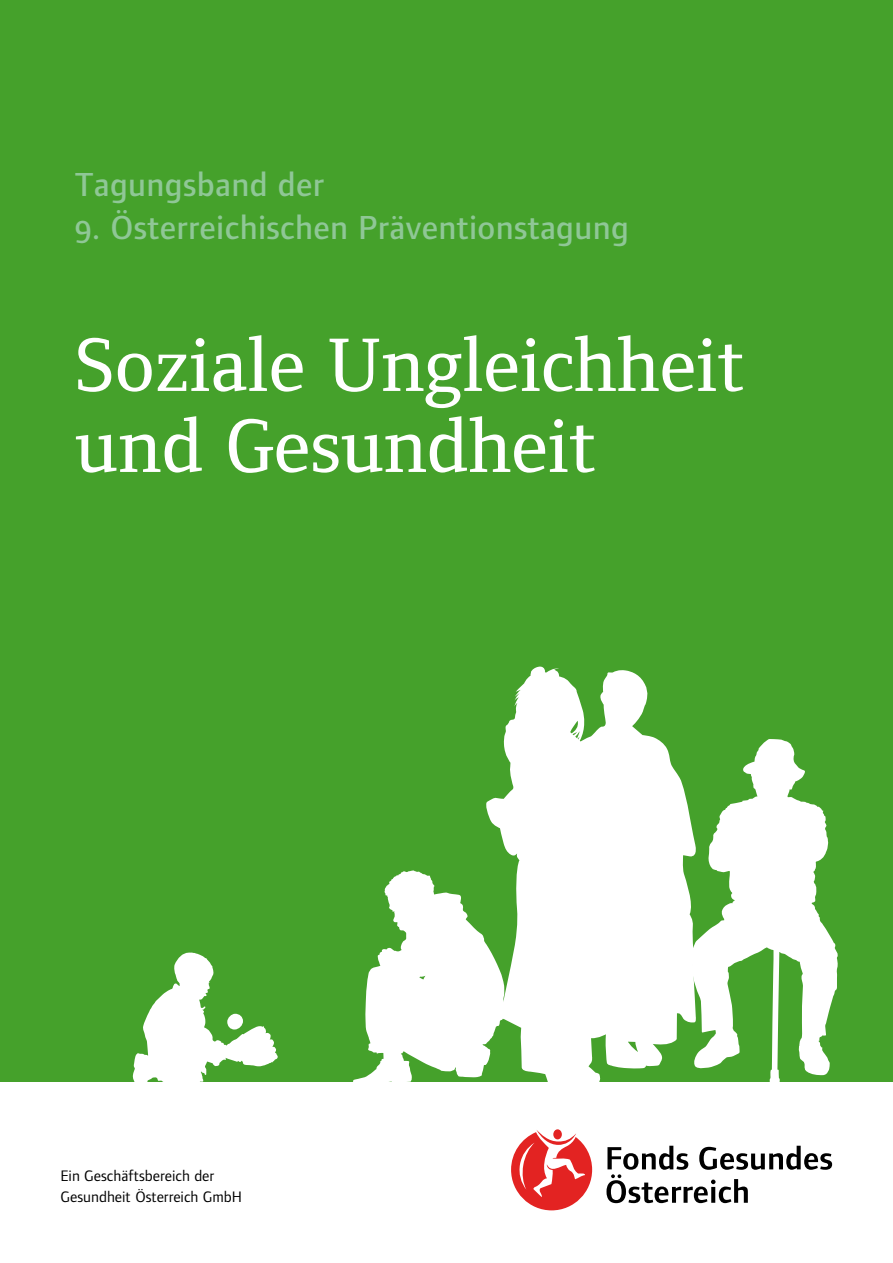
<style>
.page{position:relative;width:893px;height:1263px;background:#fff}
.page>*{position:absolute;margin:0;border:0;box-sizing:border-box;transform-origin:0 0}
.t1{font:78px/81px "Foundry Form Serif Medium OSF";color:#fff}
.t2{font:34.5px "Foundry Form Sans Medium OSF";letter-spacing:.01em;color:#8fc796}
.t3{font:15.75px/21px "Foundry Form Sans Book OSF";color:#000}
</style>
<div class="page">
<div style="left:0;top:0;width:893px;height:1081px;background:#45a12b"></div>
<svg style="left:511px;top:1130px;width:81px;height:80px"></svg>
<svg style="left:606px;top:1146px;width:226px;height:57px"></svg>
<svg style="left:353px;top:870px;width:131px;height:212px"></svg>
<svg style="left:133px;top:952px;width:145px;height:130px"></svg>
<svg style="left:484px;top:666px;width:206px;height:416px;fill:#fff"></svg>
<svg style="left:690px;top:739px;width:148px;height:343px;fill:#fff"></svg>
<p class="t2" style="left:75px;top:165px;width:250px">Tagungsband der</p>
<p class="t2" style="left:75px;top:208px;width:555px">9. Österreichischen Präventionstagung</p>
<h1 class="t1" style="left:75px;top:324px;width:670px">Soziale Ungleichheit und Gesundheit</h1>
<p class="t3" style="left:61px;top:1165px;width:183px">Ein Geschäftsbereich der<br>Gesundheit Österreich GmbH</p>
</div>
